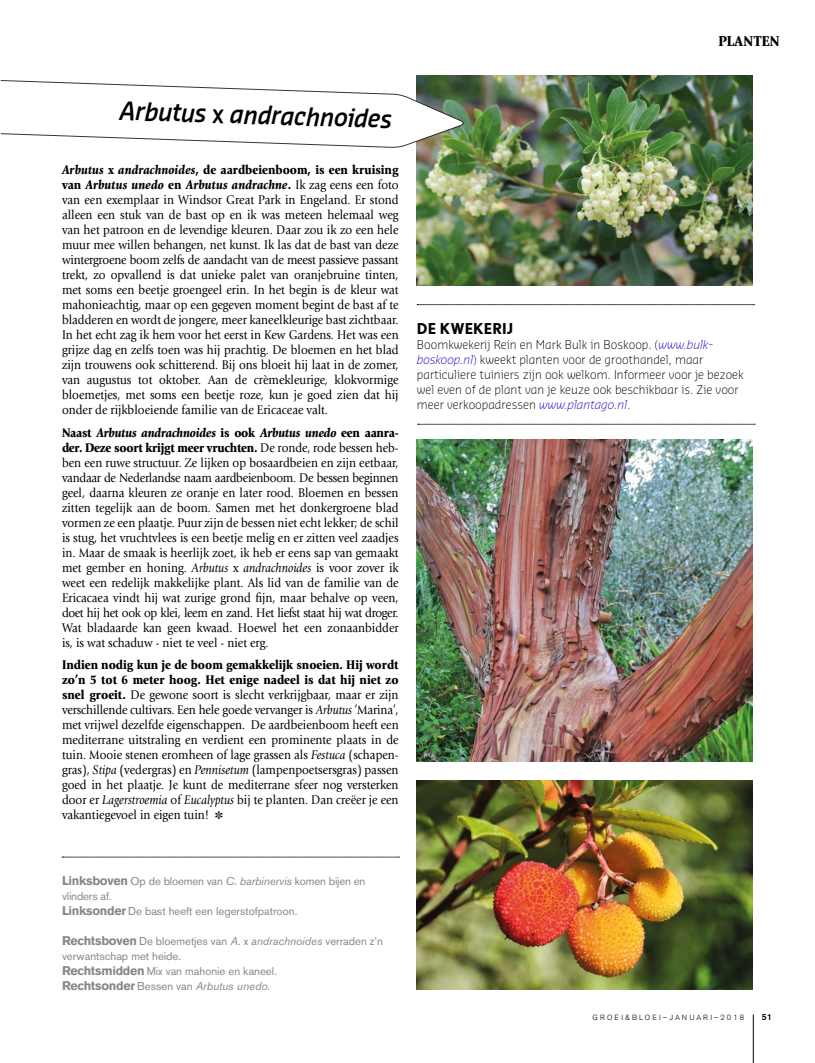
<style>
.page{position:relative;width:815px;height:1063px;background:#fff}
.page>*{position:absolute;margin:0;border:0;box-sizing:border-box;transform-origin:0 0}
.t1{font:italic 600 25px "Sansa Pro";color:#000;scale:.9 1}
.t2{font:700 15px "Nobel";color:#000}
.t3{font:900 15px "Giovanni Std";letter-spacing:.02em;color:#000;scale:.9 1}
.t4{font:13.12px/15px "Giovanni Std";color:#000;text-align:justify;scale:.9 1}
.t5{font:300 11.88px/15px "Sansa Std";color:#000}
.t6{font:11.25px/15px "Standard Grot ST";color:#878787}
.t7{font:500 8.75px "Standard Grot ST";color:#000}
.t8{font:300 7.5px "Standard Grot ST";letter-spacing:.27em;color:#000}
.s1{font-style:normal}
.s2{font-weight:900;font-style:italic}
.s3{font-weight:900}
.s4{font-style:italic}
.s5{font-style:italic;color:#2200c1}
.s6{color:#2200c1}
.s7{font-weight:700;font-size:12.5px}
</style>
<div class="page">
<hr style="left:753px;top:1014px;width:1px;height:49px;background:#000">
<img style="left:416px;top:76px;width:337px;height:210px">
<img style="left:416px;top:440px;width:336px;height:321px">
<img style="left:417px;top:780px;width:336px;height:209px">
<svg style="left:0;top:75px;width:467px;height:75px"></svg>
<svg style="left:62px;top:857px;width:337px;height:1px"></svg>
<svg style="left:418px;top:424px;width:337px;height:1px"></svg>
<svg style="left:417px;top:304px;width:337px;height:1px"></svg>
<p class="t3" style="left:718px;top:32px;width:69px">PLANTEN</p>
<h1 class="t1" style="left:121px;top:93px;width:304px;rotate:2deg">Arbutus <span class="s1">x</span> andrachnoides</h1>
<p class="t4" style="left:62px;top:163px;width:376px"><span class="s2">Arbutus</span> <span class="s3">x</span> <span class="s2">andrachnoides</span><span class="s3">, de aardbeienboom, is een kruising van</span> <span class="s2">Arbutus unedo</span> <span class="s3">en</span> <span class="s2">Arbutus andrachne</span><span class="s3">.</span> Ik zag eens een foto van een exemplaar in Windsor Great Park in Engeland. Er stond alleen een stuk van de bast op en ik was meteen helemaal weg van het patroon en de levendige kleuren. Daar zou ik zo een hele muur mee willen behangen, net kunst. Ik las dat de bast van deze wintergroene boom zelfs de aandacht van de meest passieve passant trekt, zo opvallend is dat unieke palet van oranjebruine tinten, met soms een beetje groengeel erin. In het begin is de kleur wat mahonieachtig, maar op een gegeven moment begint de bast af te bladderen en wordt de jongere, meer kaneelkleurige bast zichtbaar.<br>In het echt zag ik hem voor het eerst in Kew Gardens. Het was een grijze dag en zelfs toen was hij prachtig. De bloemen en het blad zijn trouwens ook schitterend. Bij ons bloeit hij laat in de zomer, van augustus tot oktober. Aan de crèmekleurige, klokvormige bloemetjes, met soms een beetje roze, kun je goed zien dat hij onder de rijkbloeiende familie van de Ericaceae valt.</p>
<p class="t4" style="left:62px;top:425px;width:376px"><span class="s3">Naast</span> <span class="s2">Arbutus andrachnoides</span> <span class="s3">is ook</span> <span class="s2">Arbutus unedo</span> <span class="s3">een aanra&shy;der. Deze soort krijgt meer vruchten.</span> De ronde, rode bessen heb&shy;ben een ruwe structuur. Ze lijken op bosaardbeien en zijn eetbaar, vandaar de Nederlandse naam aardbeienboom. De bessen beginnen geel, daarna kleuren ze oranje en later rood. Bloemen en bessen zitten tegelijk aan de boom. Samen met het donkergroene blad vormen ze een plaatje. Puur zijn de bessen niet echt lekker; de schil is stug, het vruchtvlees is een beetje melig en er zitten veel zaadjes in. Maar de smaak is heerlijk zoet, ik heb er eens sap van gemaakt met gember en honing. <span class="s4">Arbutus</span> x <span class="s4">andrachnoides</span> is voor zover ik weet een redelijk makkelijke plant. Als lid van de familie van de Ericacaea vindt hij wat zurige grond fijn, maar behalve op veen, doet hij het ook op klei, leem en zand. Het liefst staat hij wat droger.<br>Wat bladaarde kan geen kwaad. Hoewel het een zonaanbidder is, is wat schaduw - niet te veel - niet erg.</p>
<p class="t4" style="left:62px;top:658px;width:376px"><span class="s3">Indien nodig kun je de boom gemakkelijk snoeien. Hij wordt zo’n 5 tot 6 meter hoog. Het enige nadeel is dat hij niet zo snel groeit.</span> De gewone soort is slecht verkrijgbaar, maar er zijn verschillende cultivars. Een hele goede vervanger is <span class="s4">Arbutus</span> ’Marina’, met vrijwel dezelfde eigenschappen. De aardbeienboom heeft een mediterrane uitstraling en verdient een prominente plaats in de tuin. Mooie stenen eromheen of lage grassen als <span class="s4">Festuca</span> (schapen&shy;gras), <span class="s4">Stipa</span> (vedergras) en <span class="s4">Pennisetum</span> (lampenpoetsersgras) passen goed in het plaatje. Je kunt de mediterrane sfeer nog versterken door er <span class="s4">Lagerstroemia</span> of <span class="s4">Eucalyptus</span> bij te planten. Dan creëer je een vakantiegevoel in eigen tuin!</p>
<p class="t2" style="left:417px;top:320px;width:98px">DE KWEKERIJ</p>
<p class="t5" style="left:417px;top:337px;width:328px">Boomkwekerij Rein en Mark Bulk in Boskoop. (<span class="s5">www.bulk&shy;boskoop.nl</span><span class="s6">)</span> kweekt planten voor de groothandel, maar particuliere tuiniers zijn ook welkom. Informeer voor je bezoek wel even of de plant van je keuze ook beschikbaar is. Zie voor meer verkoopadressen <span class="s5">www.plantago.nl</span><span class="s6">.</span></p>
<p class="t6" style="left:62px;top:874px;width:305px"><span class="s7">Linksboven</span> Op de bloemen van <span class="s4">C. barbinervis</span> komen bijen en vlinders af.<br><span class="s7">Linksonder</span> De bast heeft een legerstofpatroon.</p>
<p class="t6" style="left:62px;top:934px;width:323px"><span class="s7">Rechtsboven</span> De bloemetjes van <span class="s4">A.</span> x <span class="s4">andrachnoides</span> verraden z’n verwantschap met heide.<br><span class="s7">Rechtsmidden</span> Mix van mahonie en kaneel.<br><span class="s7">Rechtsonder</span> Bessen van <span class="s4">Arbutus unedo</span>.</p>
<p class="t8" style="left:593px;top:1013px;width:153px">GROEI&amp;BLOEI–JANUARI–2018</p>
<p class="t7" style="left:762px;top:1012px;width:12px">51</p>
</div>
